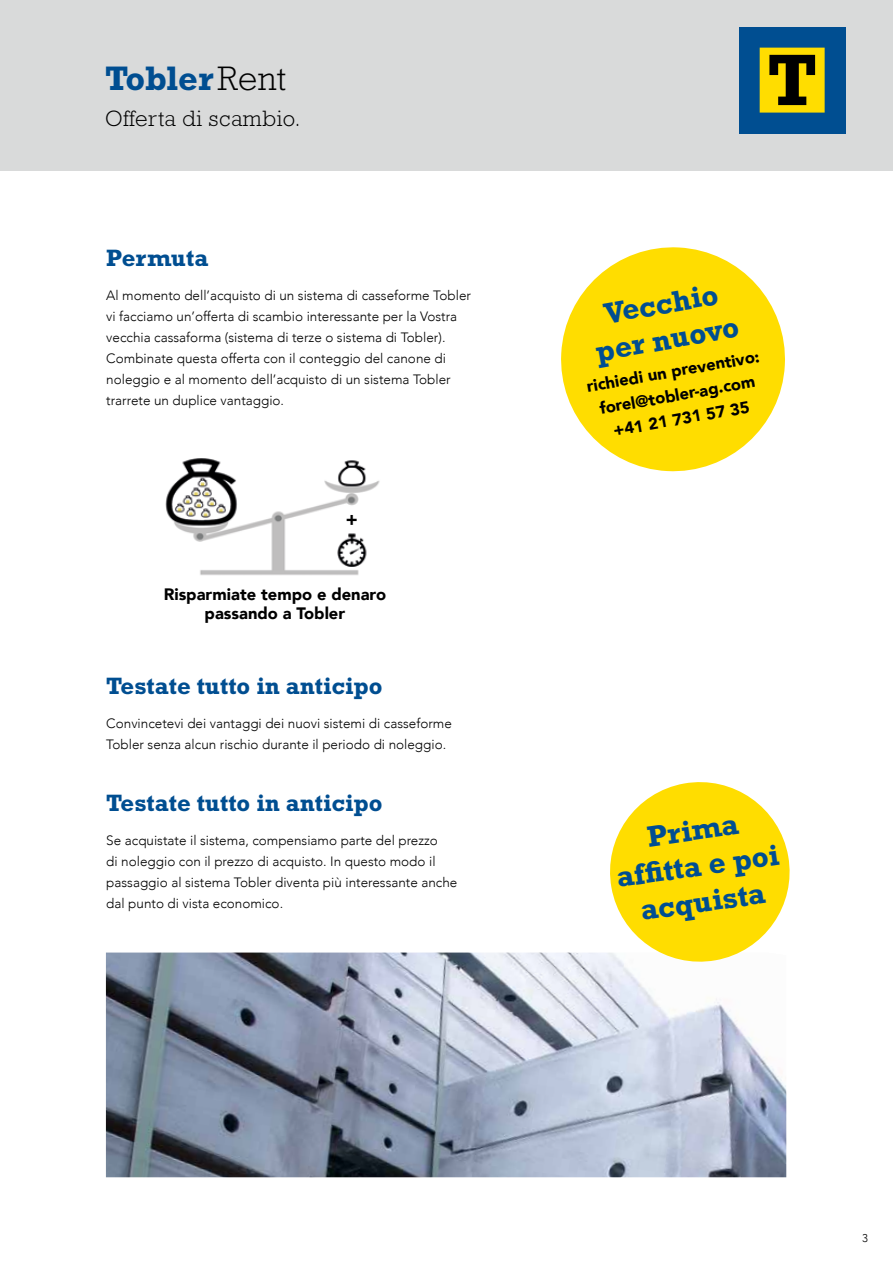
<style>
.page{position:relative;width:893px;height:1263px;background:#fff}
.page>*{position:absolute;margin:0;border:0;box-sizing:border-box;transform-origin:0 0}
.t1{font:700 34.5px "Rockwell Std";color:#004e91}
.t2{font:700 30px/36px "Rockwell Std";color:#004e91;text-align:center}
.t3{font:700 24px "Rockwell Std";color:#004e91}
.t4{font:300 22.5px "Rockwell Std";letter-spacing:.02em;color:#000}
.t5{font:700 18px "Rockwell Std";color:#000}
.t6{font:900 16.5px/24px "Avenir";color:#000;text-align:center}
.t7{font:300 13.5px/21px "Avenir";color:#000}
.t8{font:300 11.25px "Avenir";color:#000}
.s1{font-weight:300;color:#000}
</style>
<div class="page">
<div style="left:0;top:0;width:893px;height:170px;background:#d9dada"></div>
<svg style="left:561px;top:247px;width:224px;height:225px;fill:#fd0"></svg>
<div style="left:739px;top:27px;width:106px;height:106px;background:#004e91"></div>
<div style="left:760px;top:48px;width:64px;height:64px;background:#fd0"></div>
<svg style="left:769px;top:55px;width:46px;height:50px"></svg>
<img style="left:165px;top:458px;width:215px;height:117px">
<img style="left:106px;top:952px;width:680px;height:225px">
<svg style="left:603px;top:782px;width:187px;height:187px"></svg>
<h1 class="t1" style="left:105px;top:58px;width:182px">Tobler<span class="s1">Rent</span></h1>
<h3 class="t4" style="left:105px;top:105px;width:197px">Offerta di scambio.</h3>
<h3 class="t3" style="left:106px;top:244px;width:104px">Permuta</h3>
<p class="t7" style="left:106px;top:285px;width:366px">Al momento dell’acquisto di un sistema di casseforme Tobler vi facciamo un’offerta di scambio interessante per la Vostra vecchia cassaforma (sistema di terze o sistema di Tobler).<br>Combinate questa offerta con il conteggio del canone di noleggio e al momento dell’acquisto di un sistema Tobler trarrete un duplice vantaggio.</p>
<h3 class="t5" style="left:346px;top:509px;width:14px">+</h3>
<p class="t6" style="left:164px;top:584px;width:224px;line-height:19.5px">Risparmiate tempo e denaro passando a Tobler</p>
<h3 class="t3" style="left:106px;top:672px;width:278px">Testate tutto in anticipo</h3>
<p class="t7" style="left:106px;top:712px;width:347px">Convincetevi dei vantaggi dei nuovi sistemi di casseforme<br>Tobler senza alcun rischio durante il periodo di noleggio.</p>
<h3 class="t3" style="left:106px;top:789px;width:278px">Testate tutto in anticipo</h3>
<p class="t7" style="left:106px;top:829px;width:353px">Se acquistate il sistema, compensiamo parte del prezzo<br>di noleggio con il prezzo di acquisto. In questo modo il passaggio al sistema Tobler diventa più interessante anche dal punto di vista economico.</p>
<h2 class="t2" style="left:587px;top:298px;width:146px;rotate:-10deg">Vecchio per nuovo</h2>
<p class="t6" style="left:585px;top:374px;width:177px;rotate:-10deg">richiedi un preventivo: forel@tobler-ag.com +41 21 731 57 35</p>
<h2 class="t2" style="left:609px;top:823px;width:165px;rotate:-8deg">Prima<br>affi tta e poi acquista</h2>
<p class="t8" style="left:862px;top:1231px;width:7px">3</p>
</div>
